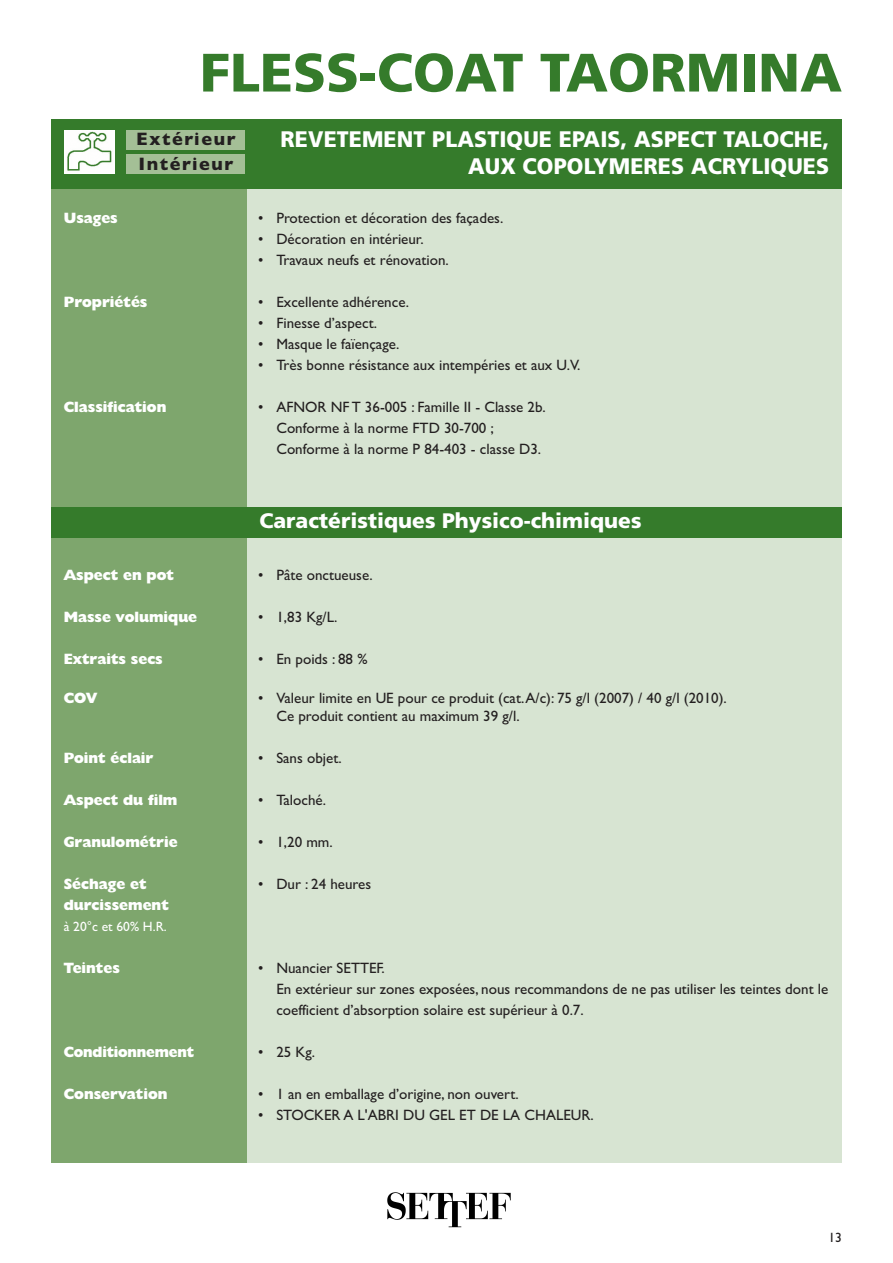
<style>
.page{position:relative;width:893px;height:1263px;background:#fff}
.page>*{position:absolute;margin:0;border:0;box-sizing:border-box;transform-origin:0 0}
.t1{font:900 54px "Frutiger";color:#357b2b}
.t2{font:900 22.5px "Frutiger";letter-spacing:.005em;color:#fff;scale:.95 1}
.t3{font:900 21px "Frutiger";color:#fff}
.t4{font:700 18.15px "Gill Sans";letter-spacing:.09em;color:#231f20}
.t5{font:15px/21px "Gill Sans";color:#231f20}
.t6{font:800 15px "Humanist 521 BT";color:#fff}
.t7{font:13.5px "Gill Sans";color:#fff}
.t8{font:13.5px "Gill Sans";color:#231f20}
</style>
<div class="page">
<div style="left:240px;top:179px;width:602px;height:984px;background:#d7e4d2"></div>
<div style="left:51px;top:132px;width:196px;height:1031px;background:#7ea66d"></div>
<div style="left:51px;top:119px;width:791px;height:70px;background:#357b2b"></div>
<div style="left:127px;top:155px;width:118px;height:19px;background:#a4bf96"></div>
<div style="left:127px;top:130px;width:118px;height:20px;background:#a4bf96"></div>
<img style="left:387px;top:1192px;width:124px;height:36px">
<div style="left:64px;top:130px;width:51px;height:44px;background:#fff"></div>
<img style="left:67px;top:131px;width:45px;height:40px">
<div style="left:51px;top:507px;width:791px;height:30px;background:#357b2b"></div>
<h1 class="t1" style="left:200px;top:51px;width:644px">FLESS-COAT TAORMINA</h1>
<p class="t4" style="left:136px;top:128px;width:101px">Extérieur</p>
<h2 class="t2" style="left:281px;top:130px;width:579px">REVETEMENT PLASTIQUE EPAIS, ASPECT TALOCHE,</h2>
<p class="t4" style="left:139px;top:153px;width:96px">Intérieur</p>
<h2 class="t2" style="left:468px;top:157px;width:382px">AUX COPOLYMERES ACRYLIQUES</h2>
<p class="t6" style="left:64px;top:213px;width:56px">Usages</p>
<p class="t5" style="left:258px;top:207px;width:247px">• Protection et décoration des façades.</p>
<p class="t5" style="left:258px;top:228px;width:167px">• Décoration en intérieur.</p>
<p class="t5" style="left:258px;top:249px;width:192px">• Travaux neufs et rénovation.</p>
<p class="t6" style="left:64px;top:297px;width:85px">Propriétés</p>
<p class="t5" style="left:258px;top:291px;width:152px">• Excellente adhérence.</p>
<p class="t5" style="left:258px;top:312px;width:120px">• Finesse d’aspect.</p>
<p class="t5" style="left:258px;top:333px;width:143px">• Masque le faïençage.</p>
<p class="t5" style="left:258px;top:354px;width:324px">• Très bonne résistance aux intempéries et aux U.V.</p>
<p class="t6" style="left:64px;top:402px;width:104px">Classification</p>
<p class="t5" style="left:276px;top:396px;width:271px;text-indent:-18px">• AFNOR NF T 36-005 : Famille II - Classe 2b.<br>Conforme à la norme FTD 30-700 ;<br>Conforme à la norme P 84-403 - classe D3.</p>
<h3 class="t3" style="left:259px;top:512px;width:384px">Caractéristiques Physico-chimiques</h3>
<p class="t6" style="left:64px;top:570px;width:112px">Aspect en pot</p>
<p class="t5" style="left:258px;top:564px;width:116px">• Pâte onctueuse.</p>
<p class="t6" style="left:64px;top:612px;width:135px">Masse volumique</p>
<p class="t5" style="left:258px;top:606px;width:81px">• 1,83 Kg/L.</p>
<p class="t6" style="left:64px;top:654px;width:101px">Extraits secs</p>
<p class="t5" style="left:258px;top:648px;width:111px">• En poids : 88 %</p>
<p class="t6" style="left:64px;top:693px;width:35px">COV</p>
<p class="t5" style="left:276px;top:689px;width:452px;line-height:18px;text-indent:-18px">• Valeur limite en UE pour ce produit (cat.A/c): 75 g/l (2007) / 40 g/l (2010).<br>Ce produit contient au maximum 39 g/l.</p>
<p class="t6" style="left:64px;top:753px;width:91px">Point éclair</p>
<p class="t5" style="left:258px;top:747px;width:85px">• Sans objet.</p>
<p class="t6" style="left:64px;top:795px;width:115px">Aspect du film</p>
<p class="t5" style="left:258px;top:789px;width:69px">• Taloché.</p>
<p class="t6" style="left:64px;top:837px;width:115px">Granulométrie</p>
<p class="t5" style="left:258px;top:831px;width:76px">• 1,20 mm.</p>
<p class="t6" style="left:64px;top:879px;width:84px">Séchage et</p>
<p class="t5" style="left:258px;top:873px;width:114px">• Dur : 24 heures</p>
<p class="t6" style="left:64px;top:900px;width:107px">durcissement</p>
<p class="t7" style="left:64px;top:918px;width:105px">à 20°c et 60% H.R.</p>
<p class="t6" style="left:64px;top:963px;width:58px">Teintes</p>
<p class="t5" style="left:276px;top:957px;width:553px;text-indent:-18px">• Nuancier SETTEF.<br>En extérieur sur zones exposées, nous recommandons de ne pas utiliser les teintes dont le coefficient d’absorption solaire est supérieur à 0.7.</p>
<p class="t6" style="left:64px;top:1047px;width:132px">Conditionnement</p>
<p class="t5" style="left:258px;top:1041px;width:58px">• 25 Kg.</p>
<p class="t6" style="left:64px;top:1089px;width:105px">Conservation</p>
<p class="t5" style="left:258px;top:1083px;width:262px">• 1 an en emballage d’origine, non ouvert.</p>
<p class="t5" style="left:258px;top:1104px;width:337px">• STOCKER A L'ABRI DU GEL ET DE LA CHALEUR.</p>
<p class="t8" style="left:828px;top:1230px;width:15px">13</p>
</div>
